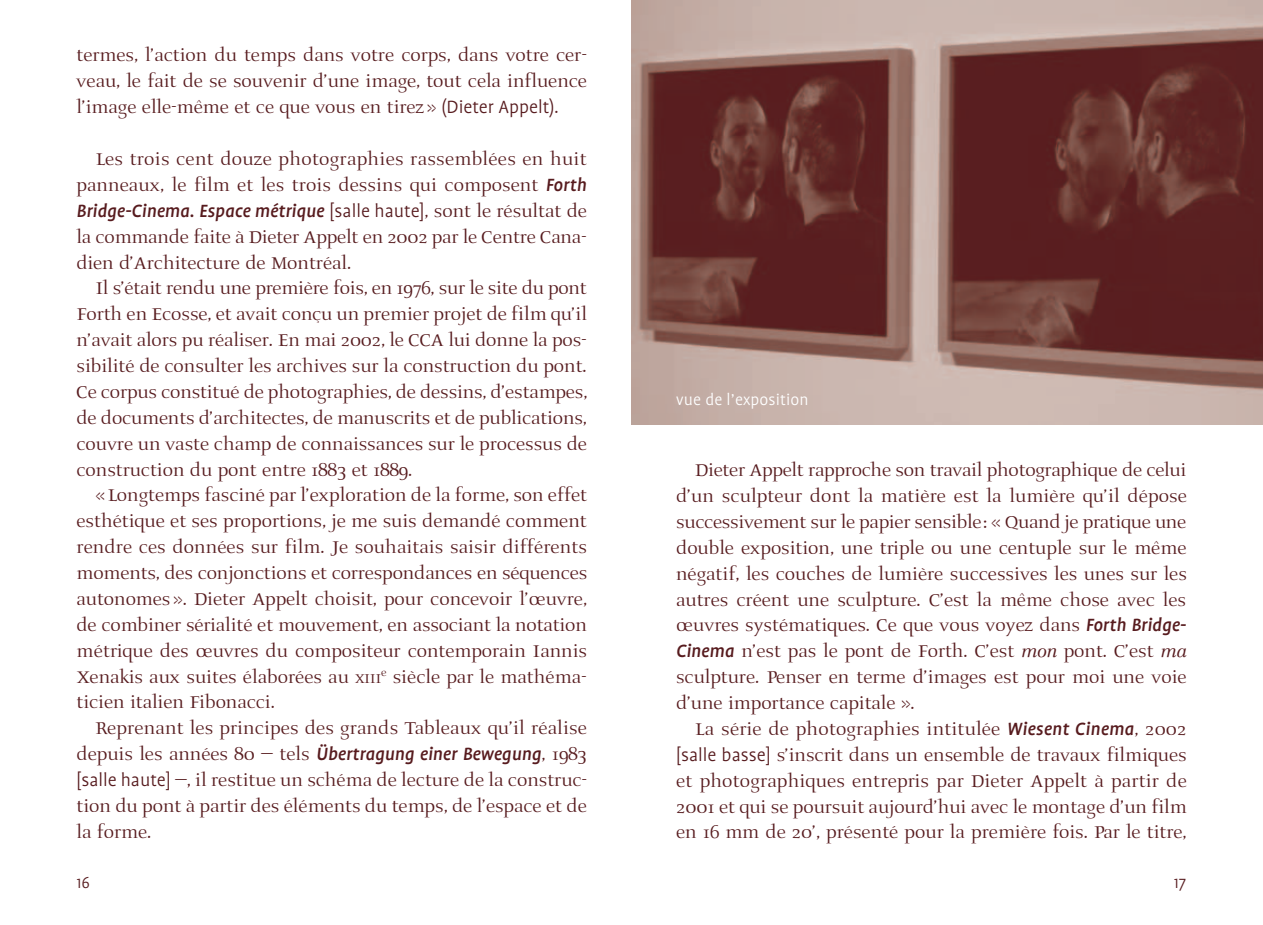
<style>
.page{position:relative;width:1263px;height:925px;background:#fff}
.page>*{position:absolute;margin:0;border:0;box-sizing:border-box;transform-origin:0 0}
.t1{font:22.5px/25.9px "AI Prospera II";color:#571b1e;text-align:justify}
.t2{font:italic 500 20.25px "Profile";color:#571b1e}
.t3{font:300 18px "Profile";letter-spacing:.005em;color:#fff}
.t4{font:300 18px "Profile";color:#571b1e}
.s1{font-family:"Profile";font-weight:300;font-size:20.25px}
.s2{font-family:"Profile";font-weight:500;font-style:italic;font-size:20.25px}
.s3{font-weight:300;font-style:normal}
.s4{font-family:"AI Prospera II";font-weight:400;font-style:normal;font-size:22.5px}
.s5{font-size:16.88px}
.s6{font-family:"Celeste";font-style:italic;font-size:20.25px}
</style>
<div class="page">
<img style="left:631px;top:0;width:632px;height:424px">
<p class="t1" style="left:77px;top:41px;width:512px">termes, l’action du temps dans votre corps, dans votre cer&shy;veau, le fait de se souvenir d’une image, tout cela influence l’image elle-même et ce que vous en tirez » <span class="s1">(Dieter Appelt)</span>.</p>
<p class="t1" style="left:77px;top:144px;width:512px;text-align:right">Les trois cent douze photographies rassemblées en huit panneaux, le film et les trois dessins qui composent <span class="s2">Forth</span></p>
<p class="t2" style="left:77px;top:205px;width:512px">Bridge-Cinema. Espace métrique <span class="s3">[salle haute]</span><span class="s4">, sont le résultat de</span></p>
<p class="t1" style="left:77px;top:222px;width:512px">la commande faite à Dieter Appelt en 2002 par le Centre Cana&shy;dien d’Architecture de Montréal.</p>
<p class="t1" style="left:77px;top:274px;width:512px;text-indent:19px">Il s’était rendu une première fois, en 1976, sur le site du pont Forth en Ecosse, et avait conçu un premier projet de film qu’il n’avait alors pu réaliser. En mai 2002, le CCA lui donne la pos&shy;sibilité de consulter les archives sur la construction du pont.<br>Ce corpus constitué de photographies, de dessins, d’estampes, de documents d’architectes, de manuscrits et de publications, couvre un vaste champ de connaissances sur le processus de construction du pont entre 1883 et 1889.</p>
<p class="t1" style="left:77px;top:481px;width:512px;text-indent:19px">« Longtemps fasciné par l’exploration de la forme, son effet esthétique et ses proportions, je me suis demandé comment rendre ces données sur film. Je souhaitais saisir différents moments, des conjonctions et correspondances en séquences autonomes ». Dieter Appelt choisit, pour concevoir l’œuvre, de combiner sérialité et mouvement, en associant la notation métrique des œuvres du compositeur contemporain Iannis Xenakis aux suites élaborées au <span class="s5">XIII</span><sup>e</sup> siècle par le mathéma&shy;ticien italien Fibonacci.</p>
<p class="t1" style="left:77px;top:714px;width:512px;text-indent:19px">Reprenant les principes des grands Tableaux qu’il réalise depuis les années 80 — tels <span class="s2">Übertragung einer Bewegung</span>, 1983 <span class="s1">[salle haute]</span> —, il restitue un schéma de lecture de la construc&shy;tion du pont à partir des éléments du temps, de l’espace et de la forme.</p>
<p class="t3" style="left:676px;top:394px;width:134px">vue de l’exposition</p>
<p class="t1" style="left:676px;top:455px;width:512px;text-indent:19px">Dieter Appelt rapproche son travail photographique de celui d’un sculpteur dont la matière est la lumière qu’il dépose successivement sur le papier sensible: « Quand je pratique une double exposition, une triple ou une centuple sur le même négatif, les couches de lumière successives les unes sur les autres créent une sculpture. C’est la même chose avec les œuvres systématiques. Ce que vous voyez dans <span class="s2">Forth Bridge-Cinema</span> n’est pas le pont de Forth. C’est <span class="s6">mon</span> pont. C’est <span class="s6">ma </span>sculpture. Penser en terme d’images est pour moi une voie d’une importance capitale ».</p>
<p class="t1" style="left:676px;top:714px;width:512px;text-indent:19px">La série de photographies intitulée <span class="s2">Wiesent Cinema</span>, 2002 <span class="s1">[salle basse]</span> s’inscrit dans un ensemble de travaux filmiques et photographiques entrepris par Dieter Appelt à partir de 2001 et qui se poursuit aujourd’hui avec le montage d’un film en 16 mm de 20’, présenté pour la première fois. Par le titre,</p>
<p class="t4" style="left:77px;top:877px;width:15px">16</p>
<p class="t4" style="left:1174px;top:877px;width:14px">17</p>
</div>
